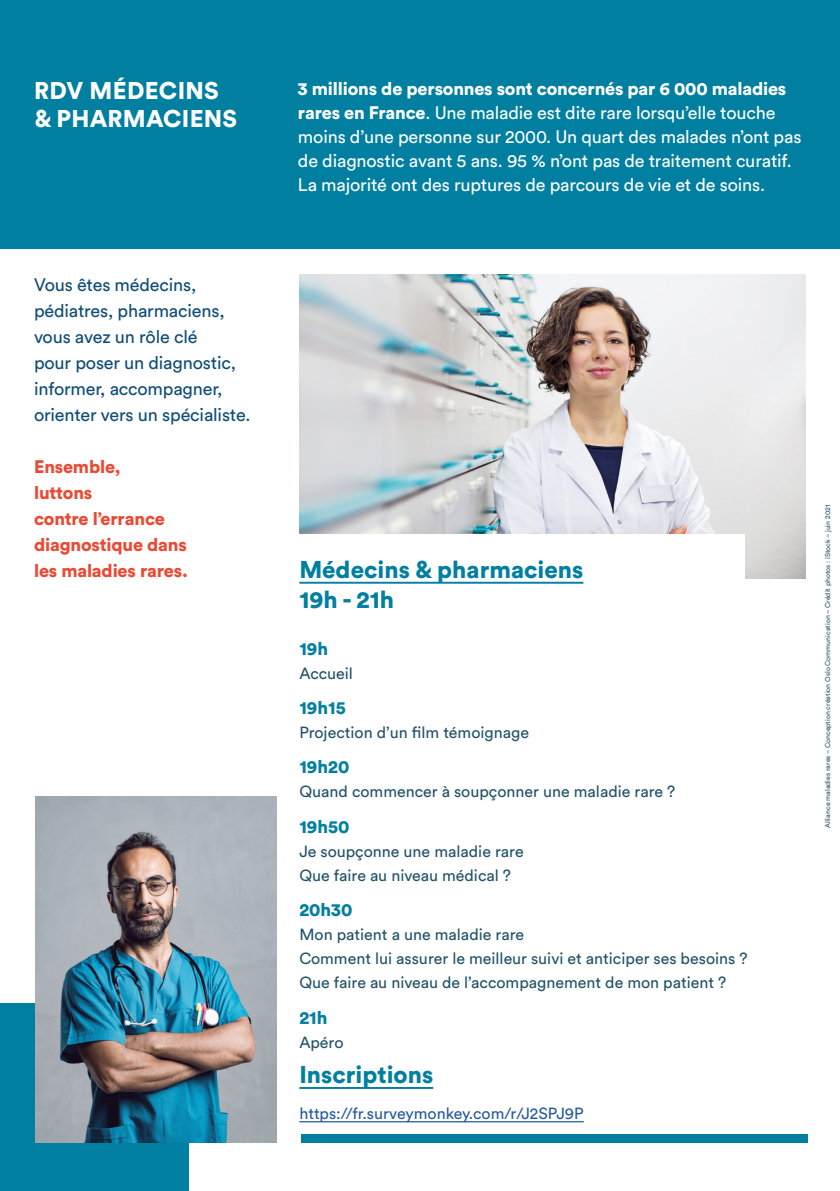
<style>
.page{position:relative;width:840px;height:1191px;background:#fff}
.page>*{position:absolute;margin:0;border:0;box-sizing:border-box;transform-origin:0 0}
.t1{font:900 24px/30px "Circular Std";color:#007fa0}
.t2{font:900 24px/28px "Circular Std";letter-spacing:.01em;color:#fff}
.t3{font:18px/24px "Circular Std";letter-spacing:-.01em;color:#fff}
.t4{font:18px/26px "Circular Std";letter-spacing:-.01em;color:#104d77}
.t5{font:900 18px/26px "Circular Std";letter-spacing:-.01em;color:#e94a34}
.t6{font:900 18px "Circular Std";color:#007fa0}
.t7{font:16px/24px "Circular Std";color:#23526a}
.t8{font:16px "Circular Std";color:#275b9b}
.t9{font:7px "Circular Std";color:#23526a}
.s1{font-weight:900}
</style>
<div class="page">
<img style="left:299px;top:275px;width:506px;height:303px">
<div style="left:259px;top:535px;width:485px;height:366px;background:#fff"></div>
<div style="left:0;top:1003px;width:189px;height:188px;background:#007fa0"></div>
<div style="left:300px;top:1134px;width:506px;height:8px;background:#007fa0"></div>
<hr style="left:299px;top:582px;width:284px;height:1px;background:#007fa0">
<hr style="left:299px;top:1087px;width:134px;height:2px;background:#007fa0">
<hr style="left:299px;top:1121px;width:284px;height:1px;background:#275b9b">
<div style="left:0;top:0;width:839px;height:249px;background:#007fa0"></div>
<img style="left:35px;top:796px;width:241px;height:346px">
<h1 class="t2" style="left:34px;top:76px;width:205px">RDV MÉDECINS &amp; PHARMACIENS</h1>
<p class="t3" style="left:298px;top:76px;width:504px"><span class="s1">3 millions de personnes sont concernés par 6 000 maladies rares en France</span>. Une maladie est dite rare lorsqu’elle touche moins d’une personne sur 2000. Un quart des malades n’ont pas de diagnostic avant 5 ans. 95 % n’ont pas de traitement curatif.<br>La majorité ont des ruptures de parcours de vie et de soins.</p>
<p class="t4" style="left:34px;top:271px;width:218px">Vous êtes médecins, pédiatres, pharmaciens, vous avez un rôle clé<br>pour poser un diagnostic, informer, accompagner, orienter vers un spécialiste.</p>
<p class="t5" style="left:34px;top:453px;width:155px">Ensemble,<br>luttons<br>contre l’errance diagnostique dans les maladies rares.</p>
<h1 class="t1" style="left:299px;top:554px;width:285px">Médecins &amp; pharmaciens<br>19h - 21h</h1>
<p class="t6" style="left:299px;top:636px;width:30px">19h</p>
<p class="t7" style="left:299px;top:661px;width:55px">Accueil</p>
<p class="t6" style="left:299px;top:696px;width:48px">19h15</p>
<p class="t7" style="left:299px;top:720px;width:231px">Projection d’un film témoignage</p>
<p class="t6" style="left:299px;top:755px;width:52px">19h20</p>
<p class="t7" style="left:299px;top:779px;width:377px">Quand commencer à soupçonner une maladie rare ?</p>
<p class="t6" style="left:299px;top:814px;width:52px">19h50</p>
<p class="t7" style="left:299px;top:839px;width:226px">Je soupçonne une maladie rare<br>Que faire au niveau médical ?</p>
<p class="t6" style="left:299px;top:898px;width:54px">20h30</p>
<p class="t7" style="left:299px;top:922px;width:449px">Mon patient a une maladie rare<br>Comment lui assurer le meilleur suivi et anticiper ses besoins ?<br>Que faire au niveau de l’accompagnement de mon patient ?</p>
<p class="t6" style="left:299px;top:1005px;width:30px">21h</p>
<p class="t7" style="left:299px;top:1029px;width:46px">Apéro</p>
<h1 class="t1" style="left:299px;top:1059px;width:135px">Inscriptions</h1>
<p class="t8" style="left:299px;top:1103px;width:286px">https://fr.surveymonkey.com/r/J2SPJ9P</p>
<p class="t9" style="left:822px;top:828px;width:325px;rotate:-90deg">Alliance maladies rares – Conception création Oslo Communication – Crédit photos : iStock – juin 2021</p>
</div>
